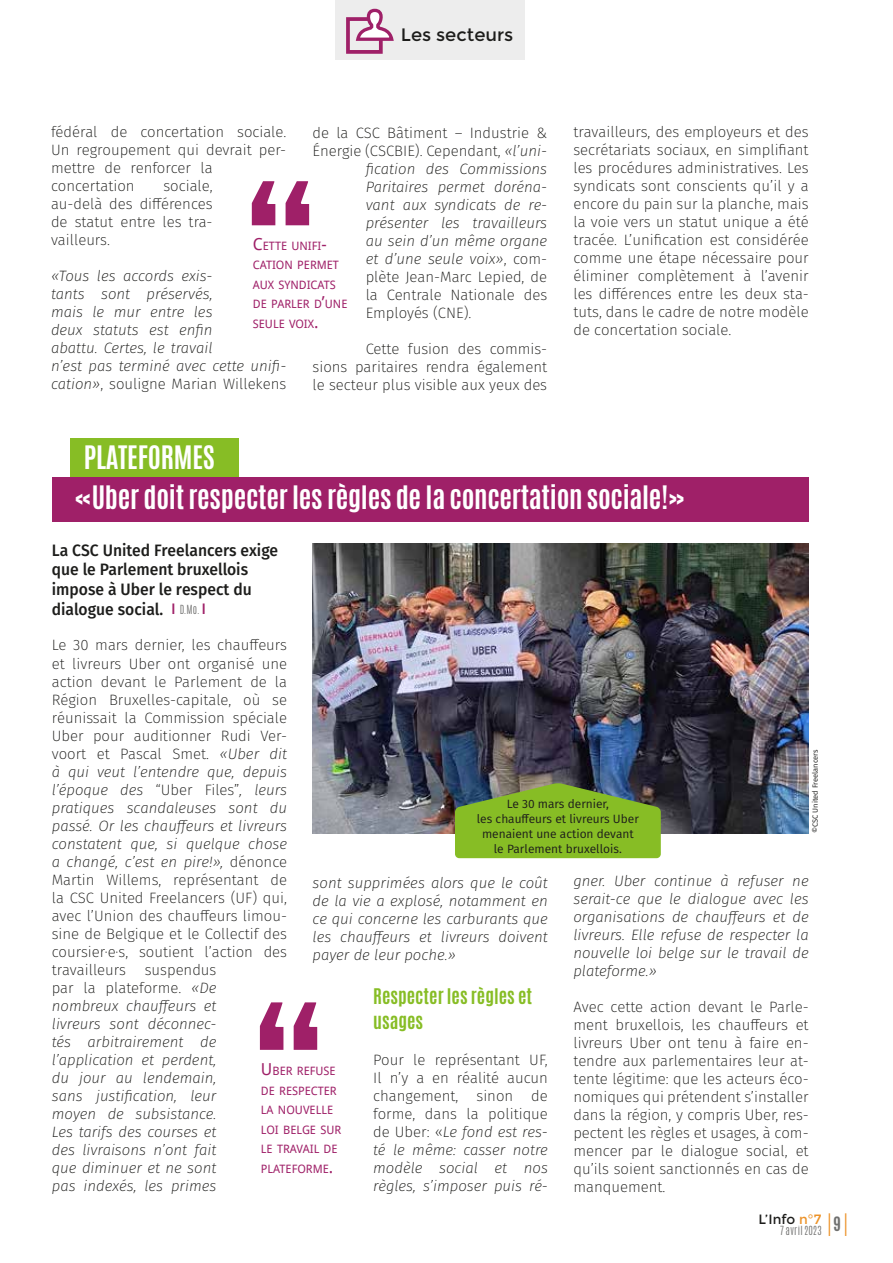
<style>
.page{position:relative;width:893px;height:1263px;background:#fff}
.page>*{position:absolute;margin:0;border:0;box-sizing:border-box;transform-origin:0 0}
.t1{font:700 27px/40.5px "Antonio";letter-spacing:-.01em;color:#fff}
.t2{font:300 25.95px "Antonio";color:#ec9228;scale:.64 1}
.t3{font:700 18px/25.5px "Antonio";color:#87bd25}
.t4{font:18px "Montserrat";color:#1d1d1b}
.t5{font:500 16.5px/19.5px "Fira Sans";color:#1d1d1b;scale:.95 1}
.t6{font:200 15px/18px "Fira Sans";color:#1d1d1b;text-align:justify}
.t7{font:italic 200 15px/18px "Fira Sans";color:#1d1d1b;text-align:justify}
.t8{font:13.5px "Montserrat";color:#1d1d1b}
.t9{font:12px/15px "Fira Sans";color:#1d1d1b;text-align:center}
.t10{font:11.55px/19.5px "Droid Sans";color:#9f2068}
.t11{font:300 10.5px "Antonio";letter-spacing:.035em;color:#70706f}
.t12{font:7.5px "Fira Sans";color:#1d1d1b}
.s1{font-style:italic}
.s2{font-style:normal}
.s3{font-size:16.5px}
.s4{font-family:"Montserrat";font-weight:400;font-size:15px;color:#9f2068}
.s5{font-family:"Antonio";font-weight:300;font-size:10.5px;color:#70706f}
.s6{color:#ec9228}
</style>
<div class="page">
<div style="left:335px;top:0;width:190px;height:60px;background:#ededed"></div>
<svg style="left:346px;top:8px;width:48px;height:46px"></svg>
<div style="left:71px;top:438px;width:168px;height:39px;background:#87bd25"></div>
<div style="left:52px;top:477px;width:757px;height:45px;background:#9f2068"></div>
<img style="left:313px;top:544px;width:496px;height:289px">
<svg style="left:455px;top:783px;width:206px;height:75px"></svg>
<svg style="left:252px;top:181px;width:57px;height:44px"></svg>
<svg style="left:260px;top:1002px;width:57px;height:48px"></svg>
<p class="t4" style="left:401px;top:24px;width:114px">Les secteurs</p>
<p class="t6" style="left:51px;top:123px;width:237px;text-align:left">fédéral de concertation sociale.<br>Un regroupement qui devrait per&shy;mettre de renforcer la concertation</p>
<p class="t6" style="left:313px;top:124px;width:236px">de la CSC Bâtiment – Industrie &amp;</p>
<p class="t6" style="left:313px;top:142px;width:236px">Énergie (CSCBIE). Cependant, <span class="s1">«l’uni-</span></p>
<p class="t7" style="left:366px;top:160px;width:183px">fication des Commissions</p>
<p class="t7" style="left:366px;top:178px;width:183px">Paritaires permet doréna-</p>
<p class="t7" style="left:366px;top:196px;width:183px">vant aux syndicats de re-</p>
<p class="t7" style="left:366px;top:214px;width:183px">présenter les travailleurs</p>
<p class="t7" style="left:366px;top:232px;width:183px">au sein d’un même organe</p>
<p class="t7" style="left:366px;top:250px;width:183px">et d’une seule voix»<span class="s2">, com-</span></p>
<p class="t6" style="left:366px;top:268px;width:183px">plète Jean-Marc Lepied, de</p>
<p class="t6" style="left:366px;top:286px;width:183px">la Centrale Nationale des</p>
<p class="t6" style="left:366px;top:304px;width:107px">Employés (CNE).</p>
<p class="t6" style="left:313px;top:340px;width:236px;text-indent:53px">Cette fusion des commis&shy;sions paritaires rendra également le secteur plus visible aux yeux des</p>
<p class="t6" style="left:51px;top:177px;width:163px;text-indent:112px">sociale, au-delà des différences de statut entre les tra&shy;vailleurs.</p>
<p class="t7" style="left:51px;top:267px;width:237px;text-align:left">«Tous les accords exis-<br>tants sont préservés,<br>mais le mur entre les<br>deux statuts est enfin<br>abattu. Certes, le travail<br>n’est pas terminé avec cette unifi&shy;cation»<span class="s2">, souligne Marian Willekens</span></p>
<p class="t10" style="left:253px;top:236px;width:96px"><span class="s3">C</span>ETTE UNIFI<span class="s3">-<br></span>CATION PERMET<br>AUX SYNDICATS<br>DE PARLER D<span class="s3">’</span>UNE<br>SEULE VOIX<span class="s3">.</span></p>
<p class="t6" style="left:573px;top:123px;width:237px">travailleurs, des employeurs et des secrétariats sociaux, en simplifiant les procédures administratives. Les syndicats sont conscients qu’il y a encore du pain sur la planche, mais la voie vers un statut unique a été tracée. L’unification est considérée comme une étape nécessaire pour éliminer complètement à l’avenir les différences entre les deux sta&shy;tuts, dans le cadre de notre modèle de concertation sociale.</p>
<h1 class="t1" style="left:75px;top:437px;width:612px;text-indent:9px">PLATEFORMES<br>«Uber doit respecter les règles de la concertation sociale!»</h1>
<p class="t5" style="left:52px;top:540px;width:240px">La CSC United Freelancers exige que le Parlement bruxellois impose à Uber le respect du dialogue social. <span class="s4">I</span> <span class="s5">D.Mo.</span> <span class="s4">I</span></p>
<p class="t6" style="left:52px;top:636px;width:237px">Le 30 mars dernier, les chauffeurs et livreurs Uber ont organisé une action devant le Parlement de la Région Bruxelles-capitale, où se réunissait la Commission spéciale Uber pour auditionner Rudi Ver&shy;voort et Pascal Smet. <span class="s1">«Uber dit à qui veut l’entendre que, depuis l’époque des</span> “Uber Files”<span class="s1">, leurs pratiques scandaleuses sont du passé. Or les chauffeurs et livreurs constatent que, si quelque chose a changé, c’est en pire!»,</span> dénonce Martin Willems, représentant de la CSC United Freelancers (UF) qui, avec l’Union des chauffeurs limou&shy;sine de Belgique et le Collectif des coursier·e·s, soutient l’action des travailleurs</p>
<p class="t12" style="left:810px;top:833px;width:85px;rotate:-90deg">©CSC United Freelancers</p>
<p class="t9" style="left:477px;top:796px;width:164px">Le 30 mars dernier,<br>les chauffeurs et livreurs Uber menaient une action devant le Parlement bruxellois.</p>
<p class="t7" style="left:573px;top:872px;width:237px">gner. Uber continue à refuser ne serait-ce que le dialogue avec les organisations de chauffeurs et de livreurs. Elle refuse de respecter la nouvelle loi belge sur le travail de plateforme.»</p>
<p class="t6" style="left:573px;top:998px;width:237px">Avec cette action devant le Parle&shy;ment bruxellois, les chauffeurs et livreurs Uber ont tenu à faire en&shy;tendre aux parlementaires leur at&shy;tente légitime: que les acteurs éco&shy;nomiques qui prétendent s’installer dans la région, y compris Uber, res&shy;pectent les règles et usages, à com&shy;mencer par le dialogue social, et qu’ils soient sanctionnés en cas de manquement.</p>
<p class="t7" style="left:313px;top:874px;width:237px">sont supprimées alors que le coût de la vie a explosé, notamment en ce qui concerne les carburants que les chauffeurs et livreurs doivent payer de leur poche.»</p>
<p class="t3" style="left:373px;top:983px;width:160px">Respecter les règles et usages</p>
<p class="t6" style="left:373px;top:1051px;width:176px">Pour le représentant UF, Il n’y a en réalité aucun changement, sinon de forme, dans la politique de Uber: «<span class="s1">Le fond est res&shy;té le même: casser notre modèle social et nos règles, s’imposer puis ré-</span></p>
<p class="t7" style="left:52px;top:960px;width:166px;text-indent:93px"><span class="s2">suspendus par la plateforme.</span> «De nombreux chauffeurs et livreurs sont déconnec&shy;tés arbitrairement de l’application et perdent, du jour au lendemain, sans justification, leur moyen de subsistance.<br>Les tarifs des courses et des livraisons n’ont fait que diminuer et ne sont pas indexés, les primes</p>
<p class="t10" style="left:261px;top:1061px;width:82px"><span class="s3">U</span> BER REFUSE<br>DE RESPECTER<br>LA NOUVELLE<br>LOI BELGE SUR<br>LE TRAVAIL DE<br>PLATEFORME<span class="s3">.</span></p>
<p class="t8" style="left:759px;top:1211px;width:64px">L’Info <span class="s6">n°7</span></p>
<h2 class="t2" style="left:827px;top:1206px;width:33px">I<sup>9</sup>I</h2>
<p class="t11" style="left:780px;top:1223px;width:43px">7 avril 2023</p>
</div>
